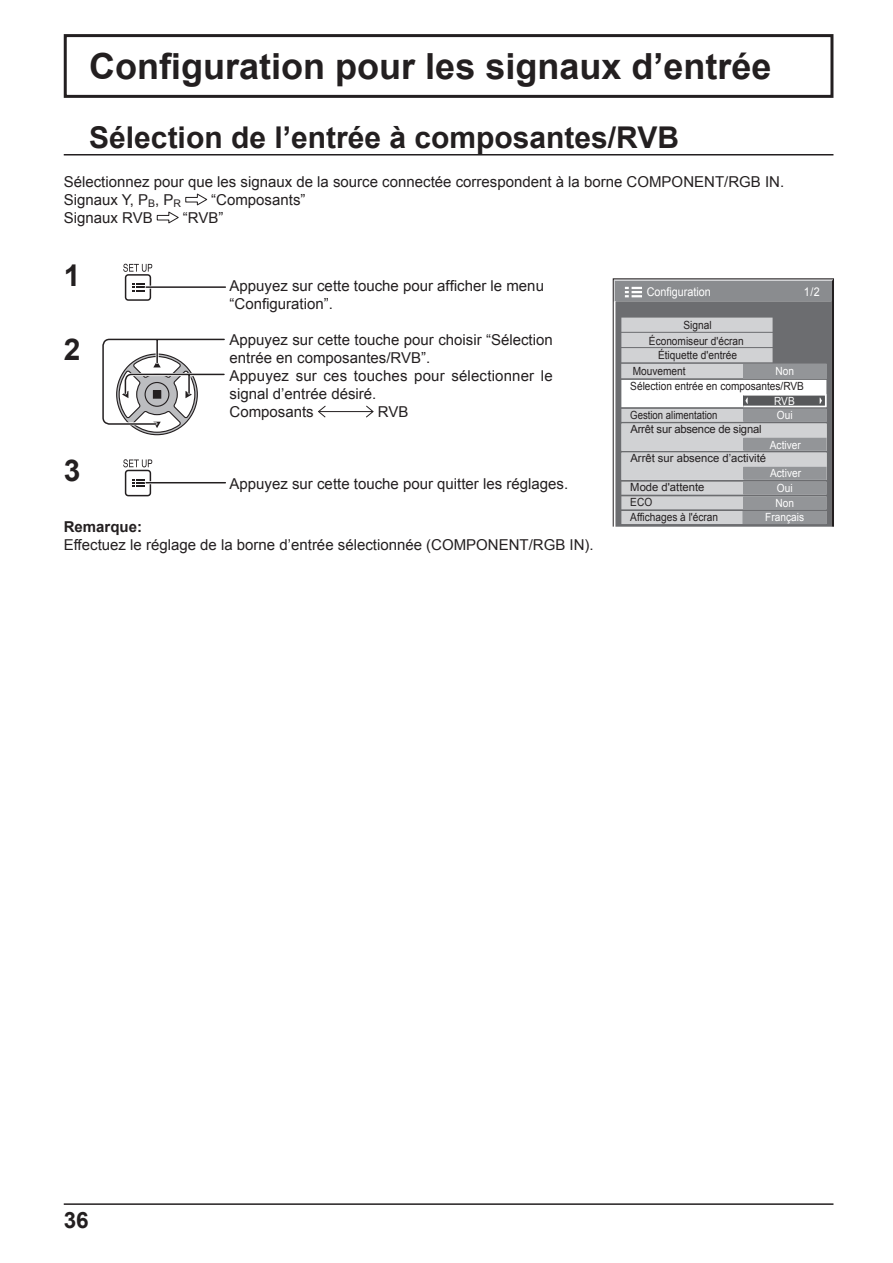
<style>
.page{position:relative;width:893px;height:1263px;background:#fff}
.page>*{position:absolute;margin:0;border:0;box-sizing:border-box;transform-origin:0 0}
.t1{font:700 36px "Arial";color:#231f20}
.t2{font:700 30px "Arial";color:#231f20}
.t3{font:700 22.5px "Arial";color:#231f20}
.t4{font:15px/18px "Arial";color:#231f20}
.t5{font:700 15px "Arial";color:#231f20}
.t6{font:12px "Arial";color:#fff;scale:.9 1}
.t7{font:11.25px/15.9px "Arial";color:#231f20;scale:.9 1}
.t8{font:11.25px "Arial";color:#231f20}
.t9{font:11.25px "Arial";color:#fff;scale:.9 1}
.t10{font:11.25px "Arial";letter-spacing:-.02em;color:#231f20}
.t11{font:11.25px "Arial";color:#231f20;scale:.85 1}
</style>
<div class="page">
<svg style="left:102px;top:338px;width:123px;height:97px"></svg>
<svg style="left:123px;top:264px;width:29px;height:37px"></svg>
<hr style="left:146px;top:286px;width:79px;height:3px;background:#fff">
<hr style="left:146px;top:286px;width:79px;height:2px;background:#231f20">
<svg style="left:123px;top:459px;width:29px;height:37px"></svg>
<hr style="left:146px;top:481px;width:79px;height:3px;background:#fff">
<hr style="left:146px;top:482px;width:79px;height:1px;background:#231f20">
<svg style="left:613px;top:279px;width:220px;height:248px;background:#a7a8aa"></svg>
<div style="left:622px;top:424px;width:204px;height:26px;background:#d1d2d4"></div>
<div style="left:621px;top:424px;width:205px;height:27px;border:2px solid #d1d2d4"></div>
<div style="left:743px;top:439px;width:83px;height:11px;background:#939598"></div>
<div style="left:743px;top:438px;width:83px;height:13px;border:2px solid #939598"></div>
<div style="left:622px;top:453px;width:204px;height:26px;background:#d1d2d4"></div>
<div style="left:621px;top:453px;width:205px;height:27px;border:2px solid #d1d2d4"></div>
<div style="left:743px;top:468px;width:83px;height:11px;background:#939598"></div>
<div style="left:743px;top:467px;width:83px;height:13px;border:2px solid #939598"></div>
<div style="left:64px;top:34px;width:769px;height:64px;border:3px solid #231f20"></div>
<hr style="left:64px;top:1203px;width:769px;height:2px;background:#231f20">
<hr style="left:64px;top:154px;width:769px;height:2px;background:#231f20">
<svg style="left:156px;top:193px;width:52px;height:31px"></svg>
<svg style="left:318px;top:405px;width:56px;height:13px"></svg>
<h1 class="t1" style="left:89px;top:47px;width:684px">Configuration pour les signaux d’entrée</h1>
<h2 class="t2" style="left:89px;top:120px;width:591px">Sélection de l’entrée à composantes/RVB</h2>
<p class="t4" style="left:64px;top:173px;width:722px">Sélectionnez pour que les signaux de la source connectée correspondent à la borne COMPONENT/RGB IN.<br>Signaux Y, P<sub>B</sub>, P<sub>R</sub></p>
<p class="t4" style="left:211px;top:191px;width:96px">“Composants”</p>
<p class="t4" style="left:64px;top:209px;width:90px">Signaux RVB</p>
<p class="t4" style="left:183px;top:209px;width:42px">“RVB”</p>
<h2 class="t2" style="left:64px;top:258px;width:18px">1</h2>
<p class="t4" style="left:230px;top:277px;width:316px">Appuyez sur cette touche pour afficher le menu “Configuration”.</p>
<p class="t4" style="left:230px;top:331px;width:325px">Appuyez sur cette touche pour choisir “Sélection entrée en composantes/RVB”.<br>Appuyez sur ces touches pour sélectionner le signal d’entrée désiré.<br>Composants</p>
<h2 class="t2" style="left:64px;top:333px;width:18px">2</h2>
<p class="t4" style="left:378px;top:403px;width:32px">RVB</p>
<h2 class="t2" style="left:64px;top:454px;width:18px">3</h2>
<p class="t4" style="left:230px;top:475px;width:340px">Appuyez sur cette touche pour quitter les réglages.</p>
<p class="t5" style="left:64px;top:518px;width:80px">Remarque:</p>
<p class="t4" style="left:64px;top:535px;width:531px">Effectuez le réglage de la borne d’entrée sélectionnée (COMPONENT/RGB IN).</p>
<p class="t6" style="left:647px;top:285px;width:73px">Configuration</p>
<p class="t7" style="left:683px;top:317px;width:33px">Signal</p>
<p class="t7" style="left:633px;top:347px;width:118px;text-indent:25px">Étiquette d'entrée<br>Mouvement</p>
<p class="t7" style="left:649px;top:333px;width:107px">Économiseur d'écran</p>
<p class="t6" style="left:804px;top:285px;width:19px">1/2</p>
<p class="t9" style="left:775px;top:365px;width:22px">Non</p>
<p class="t7" style="left:630px;top:378px;width:195px">Sélection entrée en composantes/RVB</p>
<p class="t9" style="left:774px;top:395px;width:24px">RVB</p>
<p class="t11" style="left:630px;top:409px;width:104px">Gestion alimentation</p>
<p class="t9" style="left:777px;top:409px;width:19px">Oui</p>
<p class="t10" style="left:630px;top:423px;width:133px">Arrêt sur absence de signal</p>
<p class="t9" style="left:770px;top:439px;width:36px">Activer</p>
<p class="t8" style="left:630px;top:452px;width:137px">Arrêt sur absence d’activité</p>
<p class="t9" style="left:770px;top:467px;width:36px">Activer</p>
<p class="t8" style="left:630px;top:481px;width:76px">Mode d'attente</p>
<p class="t9" style="left:777px;top:482px;width:19px">Oui</p>
<p class="t7" style="left:630px;top:495px;width:26px">ECO</p>
<p class="t9" style="left:775px;top:497px;width:22px">Non</p>
<p class="t7" style="left:630px;top:509px;width:99px">Affichages à l'écran</p>
<p class="t9" style="left:765px;top:511px;width:45px">Français</p>
<h3 class="t3" style="left:64px;top:1208px;width:27px">36</h3>
</div>
